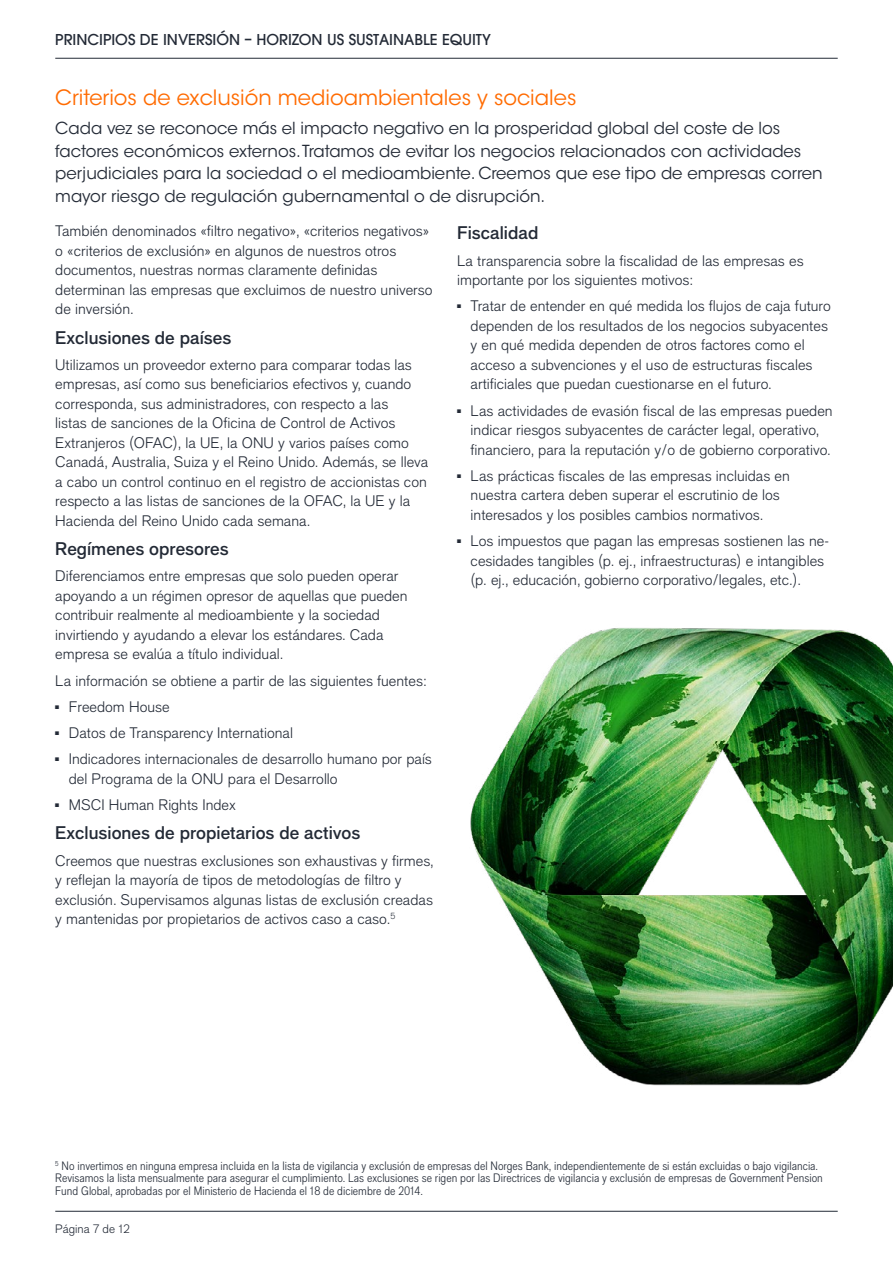
<style>
.page{position:relative;width:893px;height:1263px;background:#fff}
.page>*{position:absolute;margin:0;border:0;box-sizing:border-box;transform-origin:0 0}
.t1{font:21px "ITC Avant Garde Std";color:#ff6b00}
.t2{font:500 18px "Applied Sans Pro";color:#232a36}
.t3{font:16.5px/22.5px "ITC Avant Garde Std";color:#232a36}
.t4{font:300 15px/19.5px "Applied Sans Pro";color:#232a36}
.t5{font:500 15px "ITC Avant Garde Pro";color:#232a36}
.t6{font:300 condensed 12px/12.8px "Applied Sans Pro";color:#232a36}
.t7{font:300 12px "Applied Sans Pro";color:#232a36}
</style>
<div class="page">
<hr style="left:55px;top:1211px;width:783px;height:1px;background:#232a36">
<hr style="left:55px;top:58px;width:783px;height:1px;background:#232a36">
<img style="left:470px;top:628px;width:423px;height:458px">
<p class="t5" style="left:55px;top:30px;width:437px">PRINCIPIOS DE INVERSIÓN – HORIZON US SUSTAINABLE EQUITY</p>
<h1 class="t1" style="left:55px;top:85px;width:523px">Criterios de exclusión medioambientales y sociales</h1>
<p class="t3" style="left:55px;top:117px;width:769px">Cada vez se reconoce más el impacto negativo en la prosperidad global del coste de los factores económicos externos. Tratamos de evitar los negocios relacionados con actividades perjudiciales para la sociedad o el medioambiente. Creemos que ese tipo de empresas corren mayor riesgo de regulación gubernamental o de disrupción.</p>
<p class="t4" style="left:55px;top:221px;width:379px">También denominados «filtro negativo», «criterios negativos» o «criterios de exclusión» en algunos de nuestros otros documentos, nuestras normas claramente definidas determinan las empresas que excluimos de nuestro universo de inversión.</p>
<p class="t2" style="left:55px;top:326px;width:177px">Exclusiones de países</p>
<p class="t4" style="left:55px;top:355px;width:374px">Utilizamos un proveedor externo para comparar todas las empresas, así como sus beneficiarios efectivos y, cuando corresponda, sus administradores, con respecto a las<br>listas de sanciones de la Oficina de Control de Activos Extranjeros (OFAC), la UE, la ONU y varios países como Canadá, Australia, Suiza y el Reino Unido. Además, se lleva a cabo un control continuo en el registro de accionistas con respecto a las listas de sanciones de la OFAC, la UE y la Hacienda del Reino Unido cada semana.</p>
<p class="t2" style="left:55px;top:538px;width:175px">Regímenes opresores</p>
<p class="t4" style="left:55px;top:566px;width:354px">Diferenciamos entre empresas que solo pueden operar apoyando a un régimen opresor de aquellas que pueden contribuir realmente al medioambiente y la sociedad invirtiendo y ayudando a elevar los estándares. Cada empresa se evalúa a título individual.</p>
<p class="t4" style="left:55px;top:671px;width:373px">La información se obtiene a partir de las siguientes fuentes:</p>
<p class="t4" style="left:55px;top:697px;width:116px">■ Freedom House</p>
<p class="t4" style="left:55px;top:723px;width:239px">■ Datos de Transparency International</p>
<p class="t4" style="left:69px;top:749px;width:365px;text-indent:-13px">■ Indicadores internacionales de desarrollo humano por país del Programa de la ONU para el Desarrollo</p>
<p class="t4" style="left:55px;top:795px;width:182px">■ MSCI Human Rights Index</p>
<p class="t2" style="left:55px;top:822px;width:307px">Exclusiones de propietarios de activos</p>
<p class="t4" style="left:55px;top:851px;width:380px">Creemos que nuestras exclusiones son exhaustivas y firmes, y reflejan la mayoría de tipos de metodologías de filtro y exclusión. Supervisamos algunas listas de exclusión creadas y mantenidas por propietarios de activos caso a caso.<sup>5</sup></p>
<p class="t2" style="left:457px;top:222px;width:83px">Fiscalidad</p>
<p class="t4" style="left:457px;top:251px;width:348px">La transparencia sobre la fiscalidad de las empresas es importante por los siguientes motivos:</p>
<p class="t4" style="left:471px;top:296px;width:362px;text-indent:-13px">■ Tratar de entender en qué medida los flujos de caja futuro dependen de los resultados de los negocios subyacentes y en qué medida dependen de otros factores como el acceso a subvenciones y el uso de estructuras fiscales artificiales que puedan cuestionarse en el futuro.</p>
<p class="t4" style="left:471px;top:401px;width:364px;text-indent:-13px">■ Las actividades de evasión fiscal de las empresas pueden indicar riesgos subyacentes de carácter legal, operativo, financiero, para la reputación y/o de gobierno corporativo.</p>
<p class="t4" style="left:471px;top:466px;width:321px;text-indent:-13px">■ Las prácticas fiscales de las empresas incluidas en nuestra cartera deben superar el escrutinio de los interesados y los posibles cambios normativos.</p>
<p class="t4" style="left:471px;top:531px;width:360px;text-indent:-13px">■ Los impuestos que pagan las empresas sostienen las ne&shy;cesidades tangibles (p. ej., infraestructuras) e intangibles (p. ej., educación, gobierno corporativo/legales, etc.).</p>
<p class="t6" style="left:55px;top:1159px;width:769px"><sup>5</sup> No invertimos en ninguna empresa incluida en la lista de vigilancia y exclusión de empresas del Norges Bank, independientemente de si están excluidas o bajo vigilancia.<br>Revisamos la lista mensualmente para asegurar el cumplimiento. Las exclusiones se rigen por las Directrices de vigilancia y exclusión de empresas de Government Pension<br>Fund Global, aprobadas por el Ministerio de Hacienda el 18 de diciembre de 2014.</p>
<p class="t7" style="left:55px;top:1222px;width:76px">Página 7 de 12</p>
</div>
